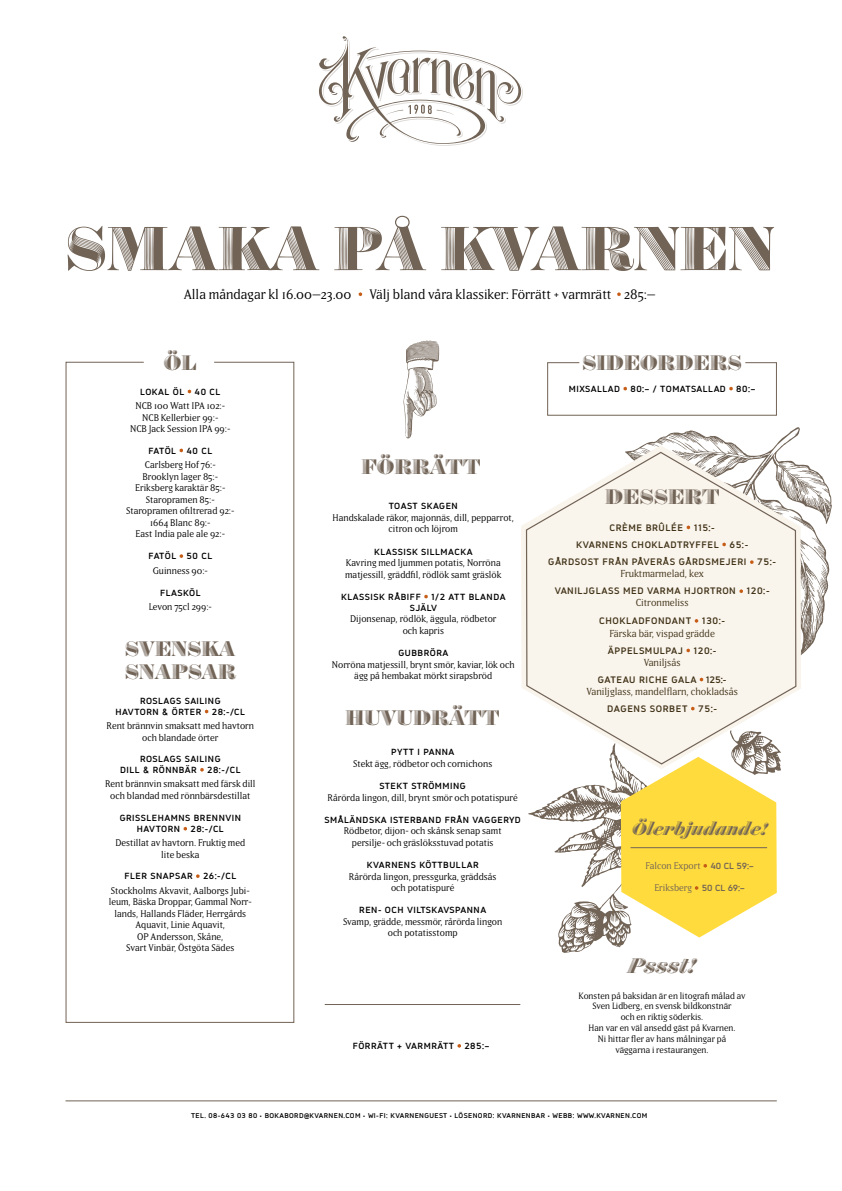
<style>
.page{position:relative;width:842px;height:1191px;background:#fff}
.page>*{position:absolute;margin:0;border:0;box-sizing:border-box;transform-origin:0 0}
.t1{font:71px "Obsidian";color:#716356}
.t2{font:24px/22.8px "Obsidian";color:#716356}
.t3{font:italic 24px "Obsidian";letter-spacing:-.01em;color:#716356}
.t4{font:italic 20px "Obsidian";color:#716356}
.t5{font:13.5px "Matrix IIOT";color:#000}
.t6{font:10px "Matrix IIOT";color:#413217}
.t7{font:9.5px/11.5px "Matrix IIOT";color:#000;text-align:center}
.t8{font:700 9.5px/17.4px "Normung";letter-spacing:.06em;color:#413217;text-align:center}
.t9{font:9.5px "Matrix IIOT";color:#716356}
.t10{font:700 9px/10.8px "Normung";letter-spacing:.06em;color:#000;text-align:center}
.t11{font:9px/10.8px "Matrix IIOT";color:#000;text-align:center}
.t12{font:700 7px "Normung";letter-spacing:.06em;color:#000}
.s1{font-family:"Normung";font-weight:700;font-size:9px}
</style>
<div class="page">
<svg style="left:643px;top:427px;width:189px;height:228px"></svg>
<svg style="left:521px;top:445px;width:280px;height:245px"></svg>
<svg style="left:525px;top:451px;width:272px;height:279px;background:#f5f0ea"></svg>
<svg style="left:750px;top:560px;width:3px;height:4px"></svg>
<svg style="left:739px;top:589px;width:4px;height:4px"></svg>
<div style="left:655px;top:525px;width:71px;height:113px;background:#f9f4ec"></div>
<svg style="left:686px;top:648px;width:4px;height:4px"></svg>
<svg style="left:700px;top:677px;width:3px;height:4px"></svg>
<svg style="left:691px;top:706px;width:3px;height:4px"></svg>
<svg style="left:424px;top:594px;width:4px;height:4px"></svg>
<hr style="left:325px;top:1004px;width:195px;height:1px;background:#716356">
<svg style="left:319px;top:36px;width:204px;height:110px"></svg>
<svg style="left:65px;top:361px;width:230px;height:662px"></svg>
<svg style="left:547px;top:362px;width:230px;height:54px"></svg>
<svg style="left:359px;top:292px;width:3px;height:4px"></svg>
<svg style="left:617px;top:292px;width:4px;height:4px"></svg>
<svg style="left:403px;top:340px;width:36px;height:98px"></svg>
<svg style="left:528px;top:730px;width:253px;height:223px"></svg>
<hr style="left:630px;top:847px;width:137px;height:1px;background:#716356">
<hr style="left:66px;top:1100px;width:711px;height:1px;background:#716356">
<h1 class="t1" style="left:65px;top:202px;width:712px">SMAKA PÅ KVARNEN</h1>
<h3 class="t5" style="left:184px;top:285px;width:169px">Alla måndagar kl 16.00–23.00</h3>
<h3 class="t5" style="left:369px;top:285px;width:288px">Välj bland våra klassiker: Förrätt + varmrätt 285:–</h3>
<h2 class="t2" style="left:164px;top:350px;width:34px">ÖL</h2>
<p class="t10" style="left:140px;top:386px;width:82px">LOKAL ÖL 40 CL</p>
<p class="t7" style="left:130px;top:400px;width:102px">NCB 100 Watt IPA 102:-<br>NCB Kellerbier 99:-<br>NCB Jack Session IPA 99:-</p>
<p class="t10" style="left:148px;top:445px;width:65px">FATÖL 40 CL</p>
<p class="t7" style="left:126px;top:458px;width:110px">Carlsberg Hof 76:-<br>Brooklyn lager 85:-<br>Eriksberg karaktär 85:-<br>Staropramen 85:-<br>Staropramen ofiltrerad 92:-<br>1664 Blanc 89:-<br>East India pale ale 92:-</p>
<p class="t10" style="left:148px;top:551px;width:65px">FATÖL 50 CL</p>
<p class="t7" style="left:153px;top:564px;width:57px">Guinness 90:-</p>
<p class="t10" style="left:160px;top:587px;width:42px">FLASKÖL</p>
<p class="t7" style="left:149px;top:601px;width:65px">Levon 75cl 299:-</p>
<h2 class="t2" style="left:125px;top:637px;width:113px">SVENSKA<br>SNAPSAR</h2>
<p class="t10" style="left:116px;top:695px;width:131px">ROSLAGS SAILING<br>HAVTORN &amp; ÖRTER 28:-/CL</p>
<p class="t7" style="left:107px;top:719px;width:149px">Rent brännvin smaksatt med havtorn och blandade örter</p>
<p class="t10" style="left:120px;top:753px;width:122px">ROSLAGS SAILING<br>DILL &amp; RÖNNBÄR 28:-/CL</p>
<p class="t7" style="left:105px;top:778px;width:152px">Rent brännvin smaksatt med färsk dill och blandad med rönnbärsdestillat</p>
<p class="t10" style="left:120px;top:812px;width:123px">GRISSLEHAMNS BRENNVIN<br>HAVTORN 28:-/CL</p>
<p class="t7" style="left:115px;top:837px;width:131px">Destillat av havtorn. Fruktig med lite beska</p>
<p class="t10" style="left:124px;top:870px;width:113px">FLER SNAPSAR 26:-/CL</p>
<p class="t7" style="left:109px;top:884px;width:145px">Stockholms Akvavit, Aalborgs Jubi&shy;leum, Bäska Droppar, Gammal Norr&shy;lands, Hallands Fläder, Herrgårds<br>Aquavit, Linie Aquavit,<br>OP Andersson, Skåne,<br>Svart Vinbär, Östgöta Sädes</p>
<h2 class="t2" style="left:361px;top:454px;width:121px">FÖRRÄTT</h2>
<p class="t10" style="left:389px;top:501px;width:71px">TOAST SKAGEN</p>
<p class="t7" style="left:333px;top:511px;width:183px">Handskalade räkor, majonnäs, dill, pepparrot, citron och löjrom</p>
<p class="t10" style="left:374px;top:546px;width:100px">KLASSISK SILLMACKA</p>
<p class="t7" style="left:345px;top:557px;width:158px;text-align:left">Kavring med ljummen potatis, Norröna matjessill, gräddfil, rödlök samt gräslök</p>
<p class="t10" style="left:341px;top:591px;width:166px">KLASS ISK RÅBIFF 1/2 ATT BLANDA<br>SJÄLV</p>
<p class="t7" style="left:350px;top:613px;width:148px">Dijonsenap, rödlök, äggula, rödbetor och kapris</p>
<p class="t10" style="left:398px;top:647px;width:51px">GUBBRÖRA</p>
<p class="t7" style="left:332px;top:658px;width:184px">Norröna matjessill, brynt smör, kaviar, lök och ägg på hembakat mörkt sirapsbröd</p>
<h2 class="t2" style="left:345px;top:705px;width:156px">HUVUDRÄTT</h2>
<p class="t10" style="left:391px;top:746px;width:65px">PYTT I PANNA</p>
<p class="t7" style="left:353px;top:757px;width:141px">Stekt ägg, rödbetor och cornichons</p>
<p class="t10" style="left:380px;top:780px;width:88px">STEKT STRÖMMING</p>
<p class="t7" style="left:328px;top:791px;width:192px">Rårörda lingon, dill, brynt smör och potatispuré</p>
<p class="t10" style="left:325px;top:814px;width:198px">SMÅLÄNDSKA ISTERBAND FRÅN VAGGERYD</p>
<p class="t7" style="left:344px;top:825px;width:159px">Rödbetor, dijon- och skånsk senap samt persilje- och gräslöksstuvad potatis</p>
<p class="t10" style="left:367px;top:859px;width:113px">KVARNENS KÖTTBULLAR</p>
<p class="t7" style="left:349px;top:870px;width:149px">Rårörda lingon, pressgurka, gräddsås och potatispuré</p>
<p class="t10" style="left:359px;top:905px;width:91px">REN- OCH VILTSKAVSP</p>
<p class="t10" style="left:461px;top:905px;width:27px">ANNA</p>
<p class="t7" style="left:343px;top:915px;width:161px">Svamp, grädde, messmör, rårörda lingon och potatisstomp</p>
<p class="t10" style="left:353px;top:1040px;width:138px">FÖRRÄTT + VARMRÄTT 285:–</p>
<h2 class="t2" style="left:582px;top:350px;width:161px">SIDEORDERS</h2>
<p class="t10" style="left:569px;top:383px;width:188px">M IXSALLAD 80:– / TOMATSALLAD 80:–</p>
<h2 class="t2" style="left:605px;top:485px;width:116px">DESSERT</h2>
<p class="t8" style="left:548px;top:518px;width:229px">CRÈME BRÛLÉE 115:-<br>KVARNENS CHOKLADTRYFFEL 65:-<br>GÅRDSOST FRÅN PÅVERÅS GÅRDSMEJERI 75:-</p>
<p class="t6" style="left:620px;top:568px;width:85px">Fruktmarmelad, kex</p>
<p class="t8" style="left:555px;top:582px;width:216px">VANILJGLASS MED VARMA HJORTRON 120:-</p>
<p class="t6" style="left:636px;top:597px;width:54px">Citronmeliss</p>
<p class="t8" style="left:599px;top:612px;width:127px">CHOKLADFONDANT 130:-</p>
<p class="t6" style="left:609px;top:627px;width:107px">Färska bär, vispad grädde</p>
<p class="t8" style="left:608px;top:641px;width:110px">ÄPPELSMULPAJ 120:-</p>
<p class="t6" style="left:644px;top:656px;width:38px">Vaniljsås</p>
<p class="t8" style="left:598px;top:670px;width:130px">GATEAU RICHE GALA 125:-</p>
<p class="t6" style="left:586px;top:685px;width:153px">Vaniljglass, mandelflarn, chokladsås</p>
<p class="t8" style="left:607px;top:700px;width:111px">DAGENS SORBET 75:-</p>
<h3 class="t4" style="left:632px;top:815px;width:137px">Ölerbjudande!</h3>
<p class="t9" style="left:645px;top:860px;width:110px">Falcon Export <span class="s1">40 CL 59:–</span></p>
<p class="t9" style="left:654px;top:882px;width:92px">Eriksberg <span class="s1">50 CL 69:–</span></p>
<h2 class="t3" style="left:628px;top:949px;width:69px">Pssst!</h2>
<p class="t11" style="left:578px;top:989px;width:168px">Konsten på baksidan är en litografi målad av Sven Lidberg, en svensk bildkonstnär<br>och en riktig söderkis.<br>Han var en väl ansedd gäst på Kvarnen.<br>Ni hittar fler av hans målningar på<br>väggarna i restaurangen.</p>
<p class="t12" style="left:191px;top:1111px;width:458px">TEL. 08-643 03 80 • BOKABORD@KVARNEN.COM • WI-FI: KVARNENGUEST • LÖSENORD: KVARNENBAR • WEBB: WWW.KVARNEN.COM</p>
</div>
